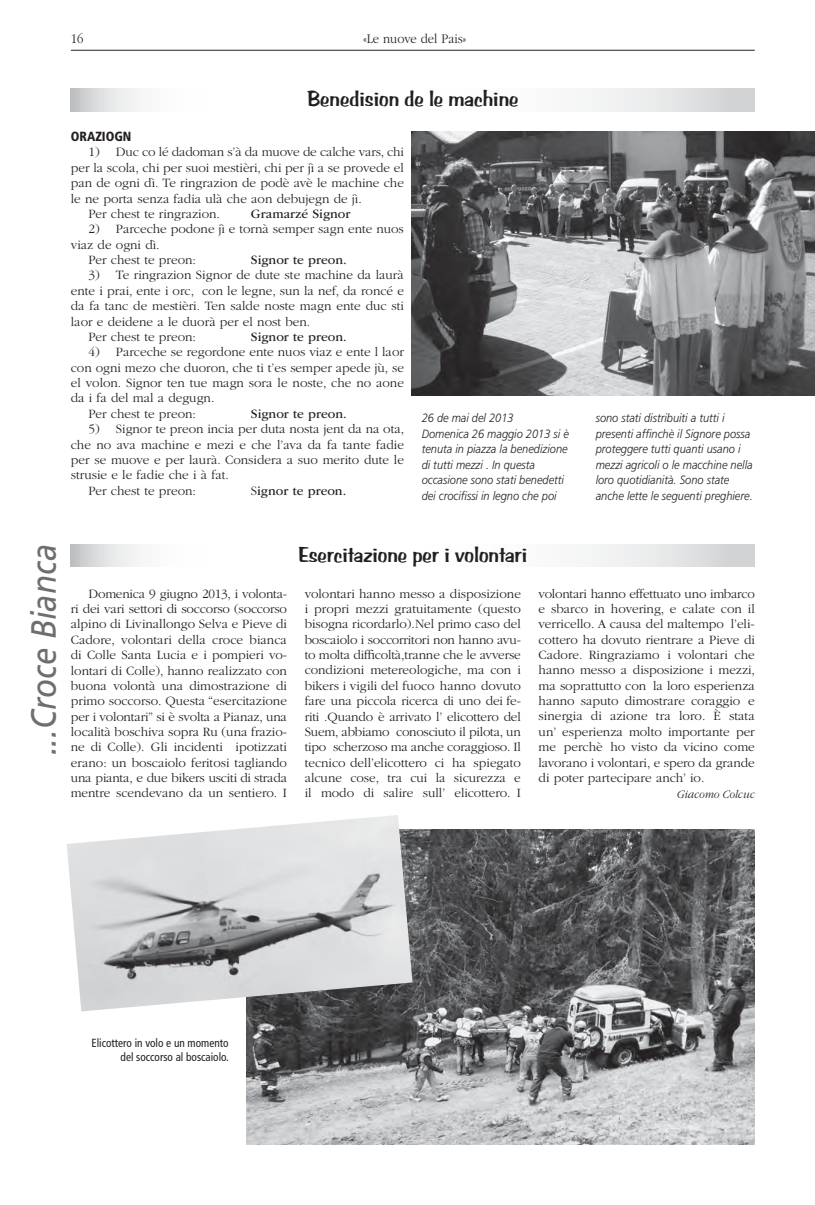
<style>
.page{position:relative;width:815px;height:1205px;background:#fff}
.page>*{position:absolute;margin:0;border:0;box-sizing:border-box;transform-origin:0 0}
.t1{font:italic 35px "Frutiger LT Std";color:#6d6e70;scale:.89 1}
.t2{font:22.5px "Arab Bru D";color:#231f20;scale:.92 1}
.t3{font:300 13.75px "ITC Garamond Std";color:#231f20;scale:.92 1}
.t4{font:300 13.25px/15.4px "ITC Garamond Std";color:#231f20;text-align:justify}
.t5{font:13.25px "ITC Garamond Std";color:#231f20}
.t6{font:900 condensed 13.25px "Frutiger LT Std";color:#231f20;scale:.96 1}
.t7{font:italic 300 12px/15.5px "Frutiger LT Std";color:#231f20;scale:.92 1}
.t8{font:italic 300 12px "ITC Garamond Std";color:#231f20;scale:.92 1}
.t9{font:condensed 11.75px/14.2px "Frutiger LT Std";color:#231f20;text-align:right;scale:.96 1}
.s1{font-weight:300}
</style>
<div class="page">
<hr style="left:71px;top:50px;width:684px;height:1px;background:#231f20">
<svg style="left:71px;top:89px;width:684px;height:22px"></svg>
<img style="left:411px;top:131px;width:404px;height:264px">
<svg style="left:71px;top:544px;width:684px;height:22px"></svg>
<img style="left:246px;top:829px;width:509px;height:315px">
<img style="left:67px;top:815px;width:346px;height:196px">
<p class="t3" style="left:71px;top:34px;width:15px">16</p>
<p class="t3" style="left:363px;top:34px;width:113px">«Le nuove del Pais»</p>
<h2 class="t2" style="left:307px;top:91px;width:231px">Benedision de le machine</h2>
<p class="t6" style="left:71px;top:130px;width:65px">ORAZIOGN</p>
<p class="t4" style="left:89px;top:146px;width:317px">1) Duc co lé dadoman s’à da muove de calche vars, chi</p>
<p class="t4" style="left:71px;top:161px;width:335px">per la scola, chi per suoi mestièri, chi per jì a se provede el</p>
<p class="t4" style="left:71px;top:176px;width:335px">pan de ogni dì. Te ringrazion de podè avè le machine che</p>
<p class="t4" style="left:71px;top:192px;width:292px">le ne porta senza fadia ulà che aon debujegn de jì.</p>
<p class="t4" style="left:89px;top:207px;width:133px">Per chest te ringrazion.</p>
<p class="t5" style="left:251px;top:208px;width:101px">Gramarzé Signor</p>
<p class="t4" style="left:89px;top:222px;width:317px">2) Parceche podone jì e tornà semper sagn ente nuos</p>
<p class="t4" style="left:71px;top:238px;width:90px">viaz de ogni dì.</p>
<p class="t4" style="left:89px;top:253px;width:109px">Per chest te preon:</p>
<p class="t5" style="left:251px;top:255px;width:97px">Signor te preon.</p>
<p class="t4" style="left:89px;top:269px;width:317px">3) Te ringrazion Signor de dute ste machine da laurà</p>
<p class="t4" style="left:71px;top:284px;width:335px">ente i prai, ente i orc, con le legne, sun la nef, da roncé e</p>
<p class="t4" style="left:71px;top:299px;width:335px">da fa tanc de mestièri. Ten salde noste magn ente duc sti</p>
<p class="t4" style="left:71px;top:315px;width:241px">laor e deidene a le duorà per el nost ben.</p>
<p class="t4" style="left:89px;top:330px;width:109px">Per chest te preon:</p>
<p class="t5" style="left:251px;top:331px;width:97px">Signor te preon.</p>
<p class="t4" style="left:89px;top:345px;width:317px">4) Parceche se regordone ente nuos viaz e ente l laor</p>
<p class="t4" style="left:71px;top:361px;width:335px">con ogni mezo che duoron, che ti t’es semper apede jù, se</p>
<p class="t4" style="left:71px;top:376px;width:335px">el volon. Signor ten tue magn sora le noste, che no aone</p>
<p class="t4" style="left:71px;top:392px;width:145px">da i fa del mal a degugn.</p>
<p class="t4" style="left:89px;top:407px;width:109px">Per chest te preon:</p>
<p class="t5" style="left:251px;top:408px;width:97px">Signor te preon.</p>
<p class="t4" style="left:89px;top:422px;width:317px">5) Signor te preon incia per duta nosta jent da na ota,</p>
<p class="t4" style="left:71px;top:438px;width:335px">che no ava machine e mezi e che l’ava da fa tante fadie</p>
<p class="t4" style="left:71px;top:453px;width:335px">per se muove e per laurà. Considera a suo merito dute le</p>
<p class="t4" style="left:71px;top:468px;width:160px">strusie e le fadie che i à fat.</p>
<p class="t4" style="left:89px;top:484px;width:109px">Per chest te preon:</p>
<p class="t5" style="left:251px;top:485px;width:97px"><span class="s1">S</span>ignor te preon.</p>
<p class="t7" style="left:422px;top:411px;width:162px">26 de mai del 2013<br>Domenica 26 maggio 2013 si è tenuta in piazza la benedizione di tutti mezzi . In questa occasione sono stati benedetti dei crocifissi in legno che poi</p>
<p class="t7" style="left:596px;top:411px;width:172px">sono stati distribuiti a tutti i presenti affinchè il Signore possa proteggere tutti quanti usano i mezzi agricoli o le macchine nella loro quotidianità. Sono state anche lette le seguenti preghiere.</p>
<h1 class="t1" style="left:27px;top:755px;width:239px;rotate:-90deg">...Croce Bianca</h1>
<h2 class="t2" style="left:298px;top:547px;width:250px">Esercitazione per i volontari</h2>
<p class="t4" style="left:71px;top:587px;width:218px;text-indent:18px">Domenica 9 giugno 2013, i volonta&shy;ri dei vari settori di soccorso (soccorso alpino di Livinallongo Selva e Pieve di Cadore, volontari della croce bianca di Colle Santa Lucia e i pompieri vo&shy;lontari di Colle), hanno realizzato con buona volontà una dimostrazione di primo soccorso. Questa “esercitazione per i volontari” si è svolta a Pianaz, una località boschiva sopra Ru (una frazio&shy;ne di Colle). Gli incidenti ipotizzati erano: un boscaiolo feritosi tagliando una pianta, e due bikers usciti di strada mentre scendevano da un sentiero. I</p>
<p class="t4" style="left:305px;top:587px;width:218px">volontari hanno messo a disposizione i propri mezzi gratuitamente (questo bisogna ricordarlo).Nel primo caso del boscaiolo i soccorritori non hanno avu&shy;to molta difficoltà,tranne che le avverse condizioni metereologiche, ma con i bikers i vigili del fuoco hanno dovuto fare una piccola ricerca di uno dei fe&shy;riti .Quando è arrivato l’ elicottero del Suem, abbiamo conosciuto il pilota, un tipo scherzoso ma anche coraggioso. Il tecnico dell’elicottero ci ha spiegato alcune cose, tra cui la sicurezza e il modo di salire sull’ elicottero. I</p>
<p class="t4" style="left:539px;top:587px;width:218px">volontari hanno effettuato uno imbarco e sbarco in hovering, e calate con il verricello. A causa del maltempo l’eli&shy;cottero ha dovuto rientrare a Pieve di Cadore. Ringraziamo i volontari che hanno messo a disposizione i mezzi, ma soprattutto con la loro esperienza hanno saputo dimostrare coraggio e sinergia di azione tra loro. È stata un’ esperienza molto importante per me perchè ho visto da vicino come lavorano i volontari, e spero da grande di poter partecipare anch’ io.</p>
<p class="t8" style="left:677px;top:789px;width:86px">Giacomo Colcuc</p>
<p class="t9" style="left:92px;top:1036px;width:145px">Elicottero in volo e un momento del soccorso al boscaiolo.</p>
</div>
